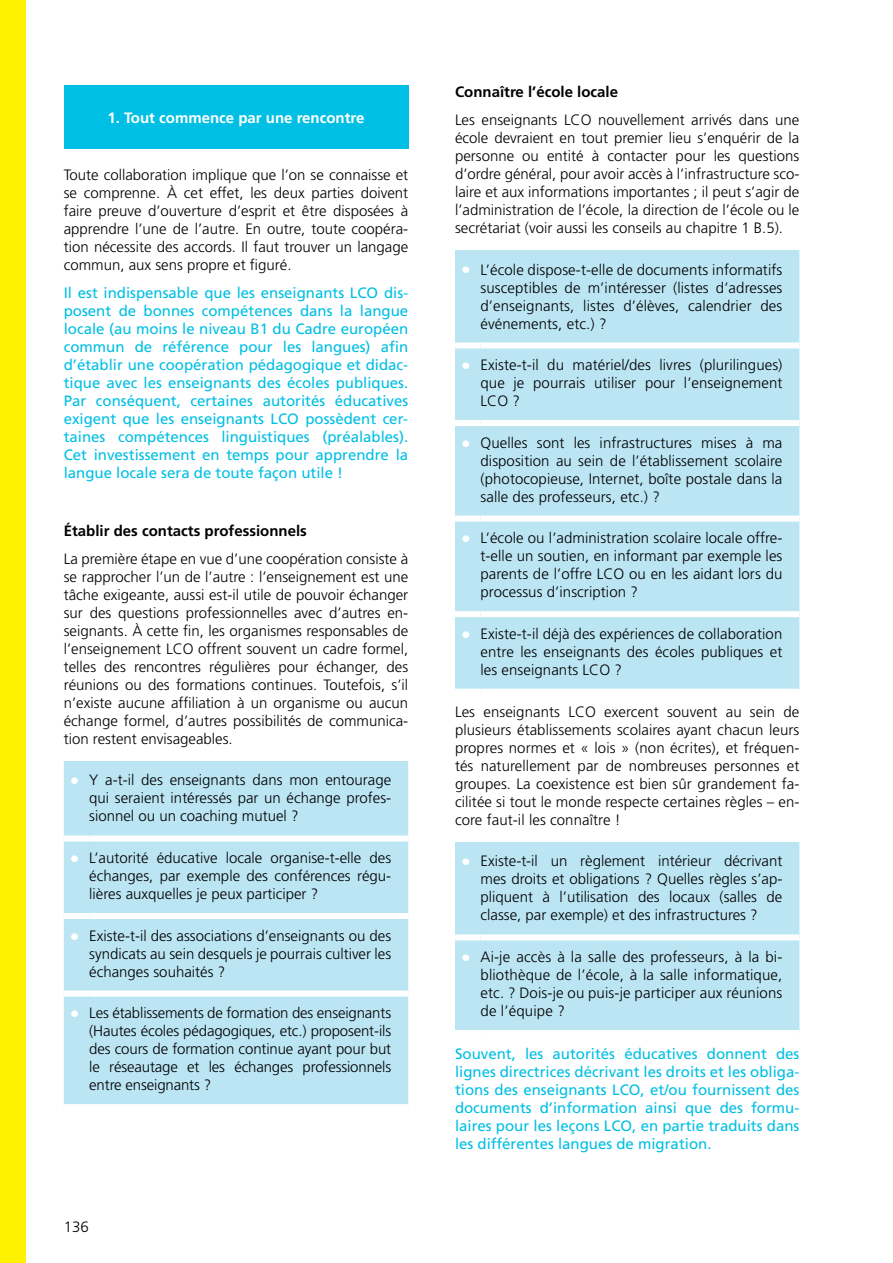
<style>
.page{position:relative;width:893px;height:1263px;background:#fff}
.page>*{position:absolute;margin:0;border:0;box-sizing:border-box;transform-origin:0 0}
.t1{font:300 15px/18px "Frutiger";color:#000;text-align:justify}
.t2{font:15px/18px "Frutiger";color:#00bfe4;text-align:justify}
.t3{font:700 15px "Frutiger";color:#000}
.t4{font:700 15px "Frutiger";color:#fff}
.s1{font-weight:900;font-size:18px;color:#fff}
</style>
<div class="page">
<div style="left:0;top:0;width:26px;height:1263px;background:#fff200"></div>
<div style="left:64px;top:761px;width:344px;height:343px;background:#bce5f4"></div>
<div style="left:64px;top:835px;width:25px;height:6px;background:#fff"></div>
<div style="left:89px;top:835px;width:319px;height:6px;background:#fff"></div>
<div style="left:64px;top:913px;width:25px;height:6px;background:#fff"></div>
<div style="left:89px;top:913px;width:319px;height:6px;background:#fff"></div>
<div style="left:64px;top:990px;width:25px;height:6px;background:#fff"></div>
<div style="left:89px;top:990px;width:319px;height:6px;background:#fff"></div>
<div style="left:455px;top:250px;width:344px;height:439px;background:#bce5f4"></div>
<div style="left:455px;top:342px;width:25px;height:6px;background:#fff"></div>
<div style="left:480px;top:342px;width:319px;height:6px;background:#fff"></div>
<div style="left:455px;top:420px;width:25px;height:6px;background:#fff"></div>
<div style="left:480px;top:420px;width:319px;height:6px;background:#fff"></div>
<div style="left:455px;top:516px;width:25px;height:6px;background:#fff"></div>
<div style="left:480px;top:516px;width:319px;height:6px;background:#fff"></div>
<div style="left:455px;top:611px;width:25px;height:6px;background:#fff"></div>
<div style="left:480px;top:611px;width:319px;height:6px;background:#fff"></div>
<div style="left:455px;top:842px;width:344px;height:188px;background:#bce5f4"></div>
<div style="left:455px;top:934px;width:25px;height:6px;background:#fff"></div>
<div style="left:480px;top:934px;width:319px;height:6px;background:#fff"></div>
<div style="left:64px;top:85px;width:344px;height:64px;background:#00bfe4"></div>
<p class="t4" style="left:107px;top:109px;width:259px">1. Tout commence par une rencontre</p>
<p class="t1" style="left:64px;top:166px;width:346px">Toute collaboration implique que l’on se connaisse et se comprenne. À cet effet, les deux parties doivent faire preuve d’ouverture d’esprit et être disposées à apprendre l’une de l’autre. En outre, toute coopéra&shy;tion nécessite des accords. Il faut trouver un langage commun, aux sens propre et figuré.</p>
<p class="t2" style="left:64px;top:284px;width:346px">Il est indispensable que les enseignants LCO dis&shy;posent de bonnes compétences dans la langue locale (au moins le niveau B1 du Cadre européen commun de référence pour les langues) afin d’établir une coopération pédagogique et didac&shy;tique avec les enseignants des écoles publiques.<br>Par conséquent, certaines autorités éducatives exigent que les enseignants LCO possèdent cer&shy;taines compétences linguistiques (préalables).<br>Cet investissement en temps pour apprendre la langue locale sera de toute façon utile !</p>
<p class="t3" style="left:64px;top:522px;width:245px">Établir des contacts professionnels</p>
<p class="t1" style="left:64px;top:550px;width:346px">La première étape en vue d’une coopération consiste à se rapprocher l’un de l’autre : l’enseignement est une tâche exigeante, aussi est-il utile de pouvoir échanger sur des questions professionnelles avec d’autres en&shy;seignants. À cette fin, les organismes responsables de l’enseignement LCO offrent souvent un cadre formel, telles des rencontres régulières pour échanger, des réunions ou des formations continues. Toutefois, s’il n’existe aucune affiliation à un organisme ou aucun échange formel, d’autres possibilités de communica&shy;tion restent envisageables.</p>
<p class="t1" style="left:89px;top:771px;width:303px;text-indent:-19px"><span class="s1">•</span> Y a-t-il des enseignants dans mon entourage qui seraient intéressés par un échange profes&shy;sionnel ou un coaching mutuel ?</p>
<p class="t1" style="left:89px;top:849px;width:303px;text-indent:-19px"><span class="s1">•</span> L’autorité éducative locale organise-t-elle des échanges, par exemple des conférences régu&shy;lières auxquelles je peux participer ?</p>
<p class="t1" style="left:89px;top:926px;width:303px;text-indent:-19px"><span class="s1">•</span> Existe-t-il des associations d’enseignants ou des syndicats au sein desquels je pourrais cultiver les échanges souhaités ?</p>
<p class="t1" style="left:89px;top:1004px;width:303px;text-indent:-19px"><span class="s1">•</span> Les établissements de formation des enseignants (Hautes écoles pédagogiques, etc.) proposent-ils des cours de formation continue ayant pour but le réseautage et les échanges professionnels entre enseignants ?</p>
<p class="t1" style="left:64px;top:1218px;width:27px">136</p>
<p class="t3" style="left:455px;top:83px;width:165px">Connaître l’école locale</p>
<p class="t1" style="left:455px;top:111px;width:346px">Les enseignants LCO nouvellement arrivés dans une école devraient en tout premier lieu s’enquérir de la personne ou entité à contacter pour les questions d’ordre général, pour avoir accès à l’infrastructure sco&shy;laire et aux informations importantes ; il peut s’agir de l’administration de l’école, la direction de l’école ou le secrétariat (voir aussi les conseils au chapitre 1 B.5).</p>
<p class="t1" style="left:480px;top:260px;width:303px;text-indent:-19px"><span class="s1">•</span> L’école dispose-t-elle de documents informatifs susceptibles de m’intéresser (listes d’adresses d’enseignants, listes d’élèves, calendrier des événements, etc.) ?</p>
<p class="t1" style="left:480px;top:356px;width:303px;text-indent:-19px"><span class="s1">•</span> Existe-t-il du matériel/des livres (plurilingues) que je pourrais utiliser pour l’enseignement LCO ?</p>
<p class="t1" style="left:480px;top:433px;width:303px;text-indent:-19px"><span class="s1">•</span> Quelles sont les infrastructures mises à ma disposition au sein de l’établissement scolaire (photocopieuse, Internet, boîte postale dans la salle des professeurs, etc.) ?</p>
<p class="t1" style="left:480px;top:529px;width:303px;text-indent:-19px"><span class="s1">•</span> L’école ou l’administration scolaire locale offre&shy;t-elle un soutien, en informant par exemple les parents de l’offre LCO ou en les aidant lors du processus d’inscription ?</p>
<p class="t1" style="left:480px;top:624px;width:303px;text-indent:-19px"><span class="s1">•</span> Existe-t-il déjà des expériences de collaboration entre les enseignants des écoles publiques et les enseignants LCO ?</p>
<p class="t1" style="left:455px;top:703px;width:346px">Les enseignants LCO exercent souvent au sein de plusieurs établissements scolaires ayant chacun leurs propres normes et « lois » (non écrites), et fréquen&shy;tés naturellement par de nombreuses personnes et groupes. La coexistence est bien sûr grandement fa&shy;cilitée si tout le monde respecte certaines règles – en&shy;core faut-il les connaître !</p>
<p class="t1" style="left:480px;top:852px;width:303px;text-indent:-19px"><span class="s1">•</span> Existe-t-il un règlement intérieur décrivant mes droits et obligations ? Quelles règles s’ap&shy;pliquent à l’utilisation des locaux (salles de classe, par exemple) et des infrastructures ?</p>
<p class="t1" style="left:480px;top:948px;width:303px;text-indent:-19px"><span class="s1">•</span> Ai-je accès à la salle des professeurs, à la bi&shy;bliothèque de l’école, à la salle informatique, etc. ? Dois-je ou puis-je participer aux réunions de l’équipe ?</p>
<p class="t2" style="left:455px;top:1044px;width:346px">Souvent, les autorités éducatives donnent des lignes directrices décrivant les droits et les obliga&shy;tions des enseignants LCO, et/ou fournissent des documents d’information ainsi que des formu&shy;laires pour les leçons LCO, en partie traduits dans les différentes langues de migration.</p>
</div>
